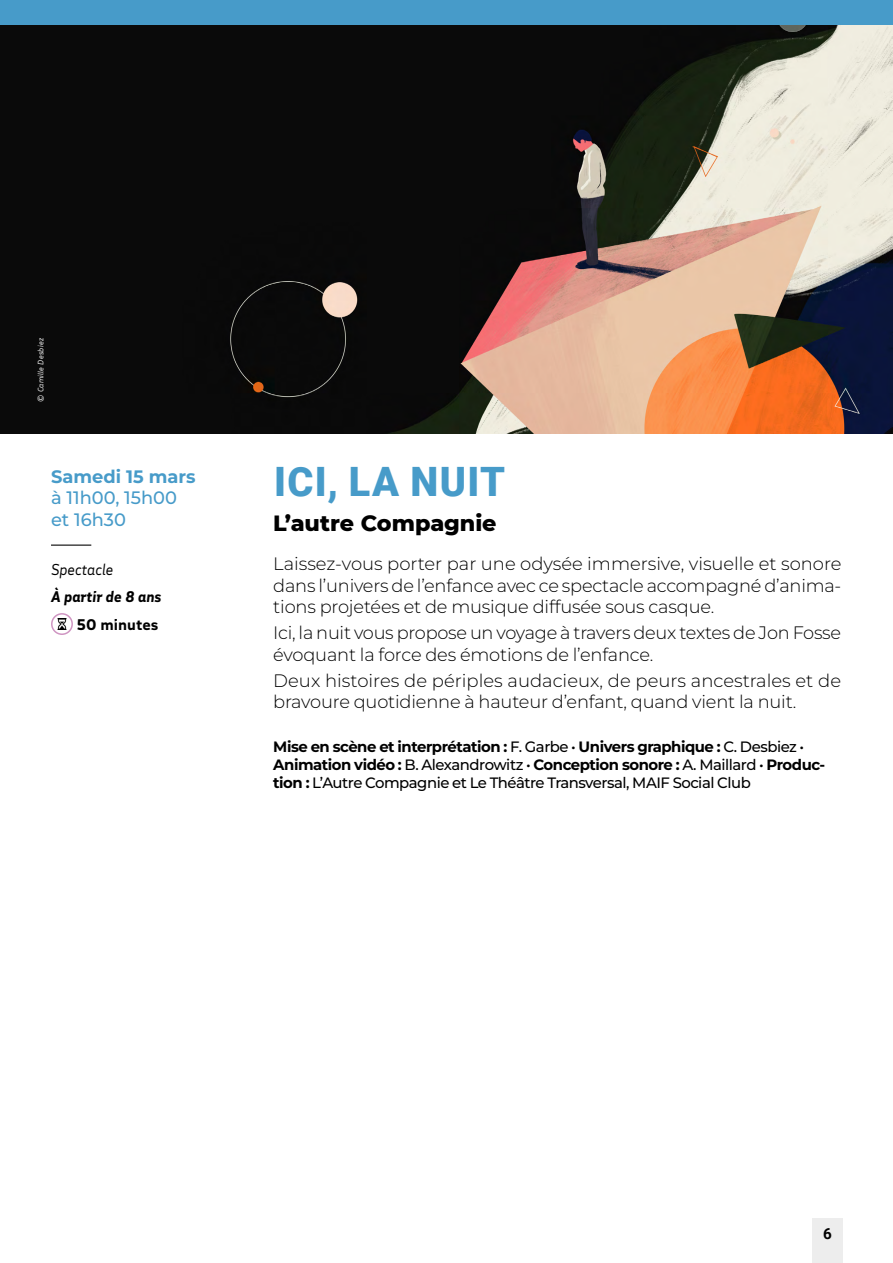
<style>
.page{position:relative;width:893px;height:1263px;background:#fff}
.page>*{position:absolute;margin:0;border:0;box-sizing:border-box;transform-origin:0 0}
.t1{font:900 40.5px "Roboto";letter-spacing:.035em;color:#479bc9}
.t2{font:800 22.5px "Montserrat";letter-spacing:-.005em;color:#000}
.t3{font:300 18px/21.6px "Montserrat";letter-spacing:-.01em;color:#000}
.t4{font:500 18px/21.6px "Montserrat";color:#479bc9}
.t5{font:700 18px "Montserrat";color:#479bc9}
.t6{font:700 15.15px "Roboto";color:#000}
.t7{font:500 15px/18px "Montserrat";letter-spacing:-.03em;color:#000}
.t8{font:italic 700 15px "MAIF";color:#000}
.t9{font:italic 15px "MAIF";color:#000}
.t10{font:700 15px "MAIF";color:#000}
.t11{font:italic 7.5px "MAIF";letter-spacing:.025em;color:#fff}
.s1{font-weight:700}
</style>
<div class="page">
<div style="left:812px;top:1218px;width:31px;height:45px;background:#ededed"></div>
<div style="left:0;top:0;width:893px;height:26px;background:#479bc9"></div>
<hr style="left:51px;top:545px;width:40px;height:1px;background:#000">
<svg style="left:52px;top:614px;width:20px;height:20px"></svg>
<svg style="left:56px;top:618px;width:12px;height:12px"></svg>
<div style="left:51px;top:613px;width:22px;height:22px;border:2px solid #cf95c2;border-radius:50%"></div>
<img style="left:0;top:26px;width:893px;height:408px">
<p class="t11" style="left:36px;top:402px;width:65px;rotate:-90deg">© Camille Desbiez</p>
<p class="t5" style="left:51px;top:464px;width:146px">Samedi 15 mars</p>
<p class="t4" style="left:51px;top:487px;width:127px">à 11h00, 15h00 et 16h30</p>
<p class="t9" style="left:51px;top:560px;width:64px">Spectacle</p>
<p class="t8" style="left:51px;top:587px;width:112px">À partir de 8 ans</p>
<p class="t10" style="left:77px;top:615px;width:83px">50 minutes</p>
<h1 class="t1" style="left:274px;top:453px;width:233px">ICI, LA NUIT</h1>
<p class="t2" style="left:273px;top:507px;width:225px">L’autre Compagnie</p>
<p class="t3" style="left:273px;top:552px;width:570px;text-align:justify">Laissez-vous porter par une odysée immersive, visuelle et sonore dans l’univers de l’enfance avec ce spectacle accompagné d’anima&shy;tions projetées et de musique diffusée sous casque.</p>
<p class="t3" style="left:273px;top:621px;width:569px">Ici, la nuit vous propose un voyage à travers deux textes de Jon Fosse évoquant la force des émotions de l’enfance.</p>
<p class="t3" style="left:273px;top:669px;width:569px">Deux histoires de périples audacieux, de peurs ancestrales et de bravoure quotidienne à hauteur d’enfant, quand vient la nuit.</p>
<p class="t7" style="left:273px;top:737px;width:553px"><span class="s1">Mise en scène et interprétation :</span> F. Garbe • <span class="s1">Univers graphique :</span> C. Desbiez •<br><span class="s1">Animation vidéo :</span> B. Alexandrowitz • <span class="s1">Conception sonore :</span> A. Maillard • <span class="s1">Produc&shy;tion :</span> L’Autre Compagnie et Le Théâtre Transversal, MAIF Social Club</p>
<p class="t6" style="left:823px;top:1223px;width:10px">6</p>
</div>
